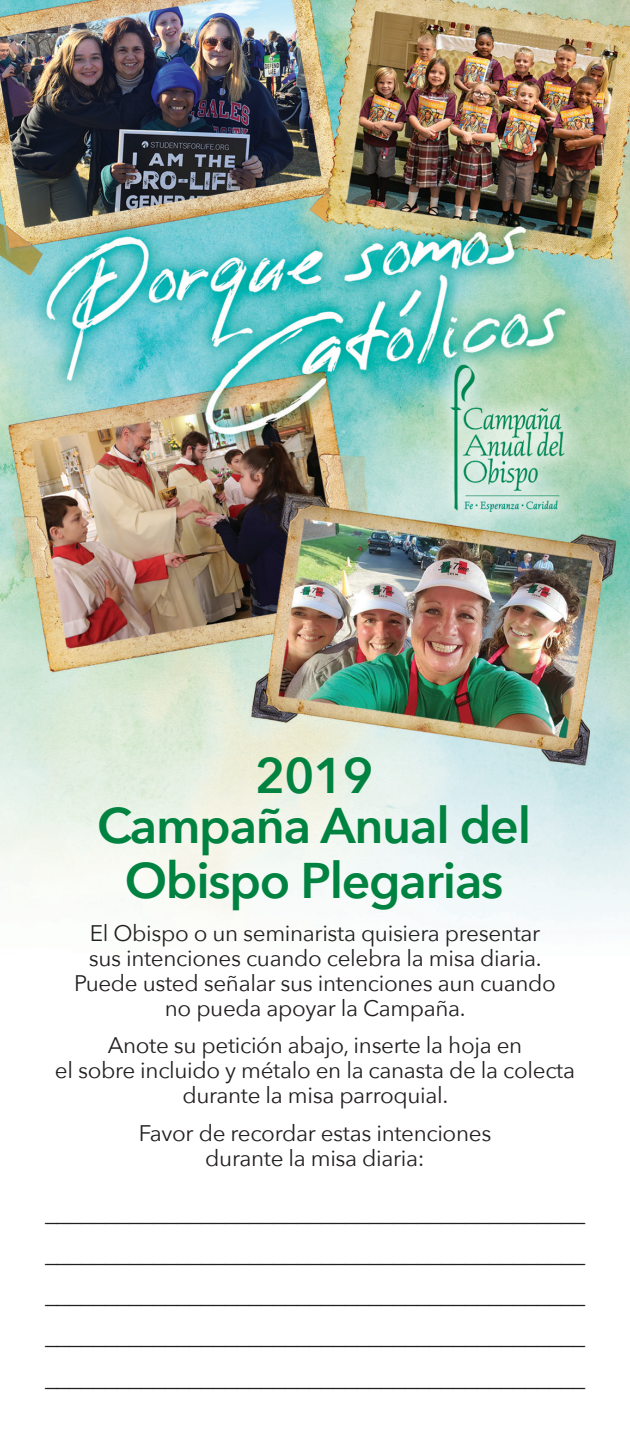
<style>
.page{position:relative;width:630px;height:1440px;background:#fff}
.page>*{position:absolute;margin:0;border:0;box-sizing:border-box;transform-origin:0 0}
.t1{font:600 50px/50px "Avenir Next";letter-spacing:-.025em;color:#008240;text-align:center}
.t2{font:25px "Sabon";color:#231f20}
.t3{font:22.5px/25px "Avenir Next";letter-spacing:-.015em;color:#231f20;text-align:center}
</style>
<div class="page">
<img style="left:0;top:0;width:630px;height:924px">
<p class="t1" style="left:97px;top:751px;width:435px">2019<br>Campaña Anual del</p>
<p class="t1" style="left:125px;top:856px;width:380px">Obispo Plegarias</p>
<p class="t3" style="left:74px;top:920px;width:483px">El Obispo o un seminarista quisiera presentar sus intenciones cuando celebra la misa diaria.<br>Puede usted señalar sus intenciones aun cuando no pueda apoyar la Campaña.</p>
<p class="t3" style="left:108px;top:1033px;width:416px">Anote su petición abajo, inserte la hoja en</p>
<p class="t3" style="left:55px;top:1058px;width:522px">el sobre incluido y métalo en la canasta de la colecta</p>
<p class="t3" style="left:182px;top:1083px;width:267px">durante la misa parroquial.</p>
<p class="t3" style="left:139px;top:1120px;width:354px">Favor de recordar estas intenciones</p>
<p class="t3" style="left:205px;top:1145px;width:221px">durante la misa diaria:</p>
<p class="t2" style="left:45px;top:1197px;width:542px">_____________________________________________</p>
<p class="t2" style="left:45px;top:1238px;width:542px">_____________________________________________</p>
<p class="t2" style="left:45px;top:1279px;width:542px">_____________________________________________</p>
<p class="t2" style="left:45px;top:1321px;width:542px">_____________________________________________</p>
<p class="t2" style="left:45px;top:1362px;width:542px">_____________________________________________</p>
</div>
